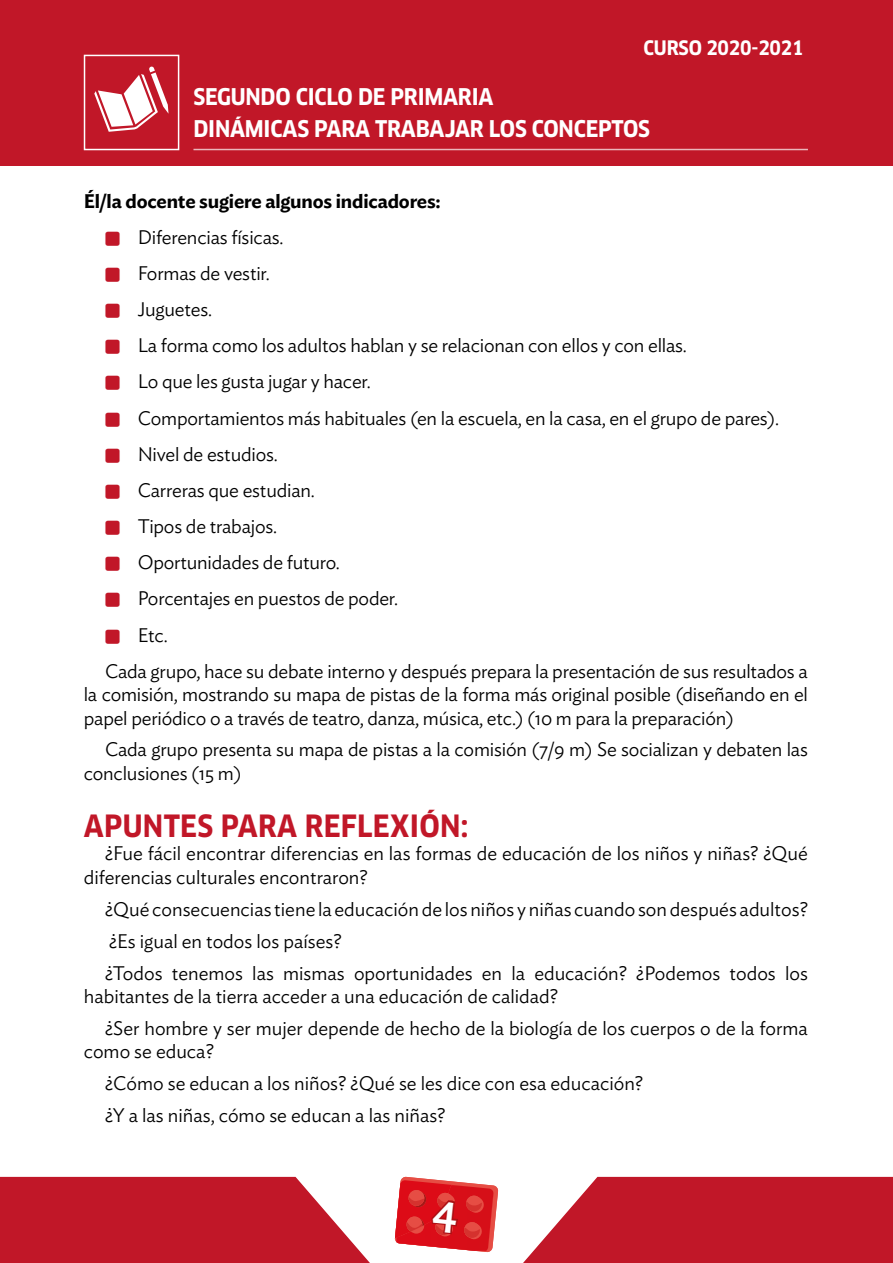
<style>
.page{position:relative;width:893px;height:1263px;background:#fff}
.page>*{position:absolute;margin:0;border:0;box-sizing:border-box;transform-origin:0 0}
.t1{font:700 30px "Clan Pro Narr";letter-spacing:.01em;color:#c11728}
.t2{font:700 22.5px "Clan Pro Narr";letter-spacing:-.01em;color:#fff}
.t3{font:300 19.5px/32px "Ideal Sans";letter-spacing:-.01em;color:#000}
.t4{font:600 19.5px "Ideal Sans";letter-spacing:-.01em;color:#000}
.t5{font:700 19.5px "Clan Pro Narr";letter-spacing:-.01em;color:#fff}
</style>
<div class="page">
<div style="left:1px;top:0;width:892px;height:166px;background:#c11728"></div>
<svg style="left:94px;top:66px;width:75px;height:66px"></svg>
<div style="left:84px;top:55px;width:95px;height:95px;border:2px solid #fff"></div>
<hr style="left:193px;top:149px;width:615px;height:1px;background:#fff">
<svg style="left:0;top:1177px;width:370px;height:86px;background:#c72e3d"></svg>
<svg style="left:523px;top:1177px;width:370px;height:86px;background:#c72e3d"></svg>
<svg style="left:395px;top:1176px;width:103px;height:76px;background:#e14246"></svg>
<p class="t2" style="left:193px;top:83px;width:301px">SEGUNDO CICLO DE PRIMARIA</p>
<p class="t5" style="left:644px;top:36px;width:162px">CURSO 2020-2021</p>
<p class="t2" style="left:193px;top:116px;width:458px">DINÁMICAS PARA TRABAJAR LOS CONCEPTOS</p>
<p class="t4" style="left:84px;top:185px;width:358px">Él/la docente sugiere algunos indicadores:</p>
<p class="t3" style="left:138px;top:219px;width:147px">Diferencias físicas.</p>
<p class="t3" style="left:138px;top:255px;width:134px">Formas de vestir.</p>
<p class="t3" style="left:138px;top:292px;width:76px">Juguetes.</p>
<p class="t3" style="left:138px;top:328px;width:551px">La forma como los adultos hablan y se relacionan con ellos y con ellas.</p>
<p class="t3" style="left:138px;top:364px;width:235px">Lo que les gusta jugar y hacer.</p>
<p class="t3" style="left:138px;top:400px;width:643px">Comportamientos más habituales (en la escuela, en la casa, en el grupo de pares).</p>
<p class="t3" style="left:138px;top:436px;width:142px">Nivel de estudios.</p>
<p class="t3" style="left:138px;top:472px;width:179px">Carreras que estudian.</p>
<p class="t3" style="left:138px;top:509px;width:141px">Tipos de trabajos.</p>
<p class="t3" style="left:138px;top:545px;width:204px">Oportunidades de futuro.</p>
<p class="t3" style="left:138px;top:581px;width:262px">Porcentajes en puestos de poder.</p>
<p class="t3" style="left:138px;top:617px;width:31px">Etc.</p>
<p class="t3" style="left:105px;top:653px;width:704px">Cada grupo, hace su debate interno y después prepara la presentación de sus resultados a</p>
<p class="t3" style="left:84px;top:681px;width:726px;line-height:23.4px">la comisión, mostrando su mapa de pistas de la forma más original posible (diseñando en el papel periódico o a través de teatro, danza, música, etc.) (10 m para la preparación)</p>
<p class="t3" style="left:84px;top:736px;width:726px;line-height:23.4px;text-indent:21px">Cada grupo presenta su mapa de pistas a la comisión (7/9 m) Se socializan y debaten las conclusiones (15 m)</p>
<h1 class="t1" style="left:84px;top:809px;width:386px">APUNTES PARA REFLEXIÓN:</h1>
<p class="t3" style="left:84px;top:840px;width:726px;line-height:23.4px;text-indent:21px">¿Fue fácil encontrar diferencias en las formas de educación de los niños y niñas? ¿Qué diferencias culturales encontraron?</p>
<p class="t3" style="left:105px;top:891px;width:704px">¿Qué consecuencias tiene la educación de los niños y niñas cuando son después adultos? ¿Es igual en todos los países?<br>¿Todos tenemos las mismas oportunidades en la educación? ¿Podemos todos los</p>
<p class="t3" style="left:105px;top:978px;width:704px;text-indent:-21px">habitantes de la tierra acceder a una educación de calidad?<br>¿Ser hombre y ser mujer depende de hecho de la biología de los cuerpos o de la forma</p>
<p class="t3" style="left:105px;top:1034px;width:540px;text-indent:-21px">como se educa?<br>¿Cómo se educan a los niños? ¿Qué se les dice con esa educación? ¿Y a las niñas, cómo se educan a las niñas?</p>
</div>
